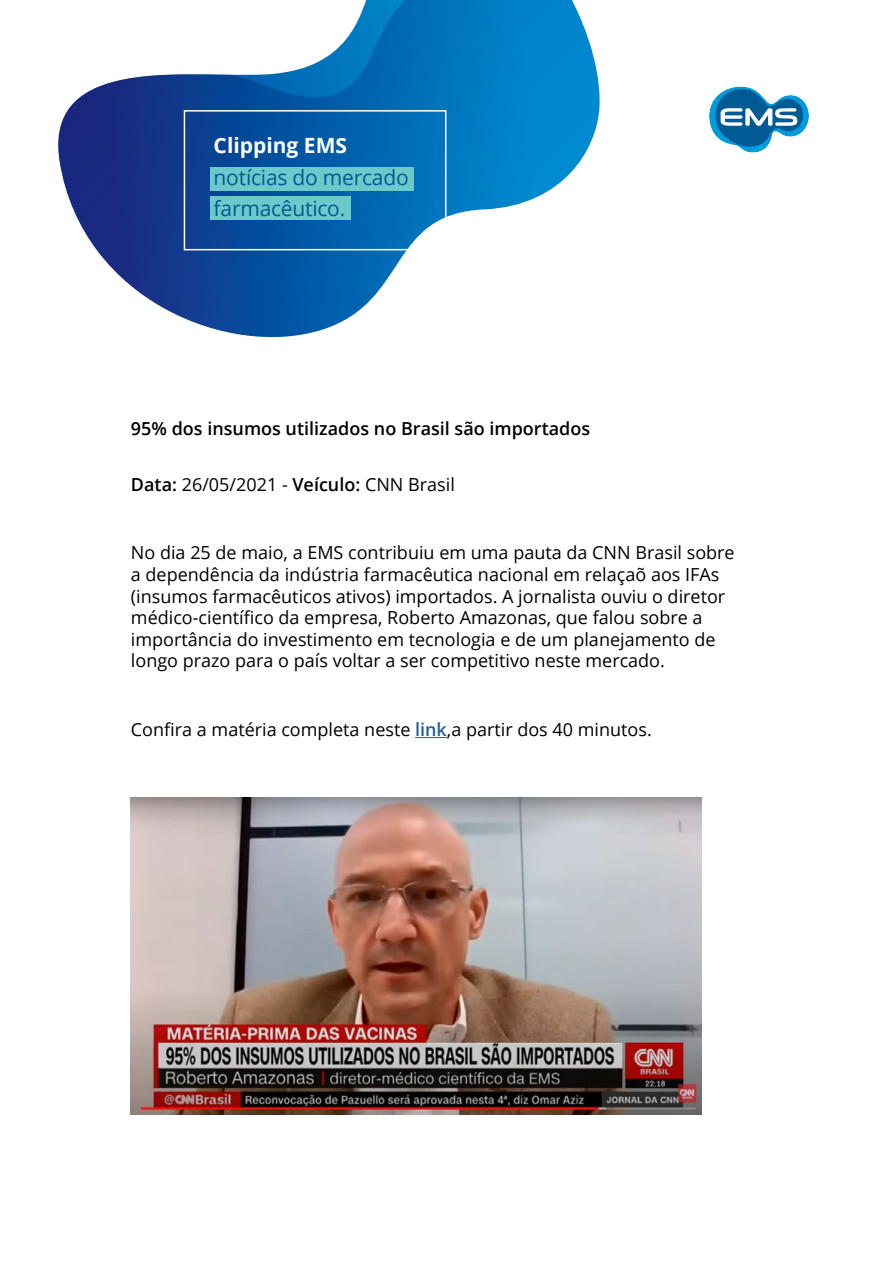
<style>
.page{position:relative;width:893px;height:1263px;background:#fff}
.page>*{position:absolute;margin:0;border:0;box-sizing:border-box;transform-origin:0 0}
.t1{font:21px/31.5px "Open Sans";letter-spacing:-.01em;color:#005a93}
.t2{font:700 21px "Open Sans";color:#fff}
.t3{font:18px/21.6px "Open Sans";color:#000}
.t4{font:600 18px "Open Sans";color:#000}
.s1{font-weight:600}
.s2{font-weight:600;color:#215e9e}
</style>
<div class="page">
<svg style="left:58px;top:0;width:542px;height:338px"></svg>
<hr style="left:415px;top:737px;width:32px;height:1px;background:#215e9e">
<div style="left:184px;top:110px;width:262px;height:140px;border:2px solid #fff"></div>
<div style="left:210px;top:196px;width:140px;height:23px;background:#6cc9c9"></div>
<div style="left:210px;top:167px;width:203px;height:23px;background:#6cc9c9"></div>
<svg style="left:709px;top:86px;width:100px;height:67px"></svg>
<img style="left:131px;top:797px;width:571px;height:317px">
<p class="t2" style="left:214px;top:131px;width:135px">Clipping EMS</p>
<p class="t1" style="left:214px;top:161px;width:197px">notícias do mercado farmacêutico.</p>
<p class="t4" style="left:131px;top:416px;width:461px">95% dos insumos utilizados no Brasil são importados</p>
<p class="t3" style="left:131px;top:473px;width:325px"><span class="s1">Data:</span> 26/05/2021 - <span class="s1">Veículo:</span> CNN Brasil</p>
<p class="t3" style="left:131px;top:542px;width:605px">No dia 25 de maio, a EMS contribuiu em uma pauta da CNN Brasil sobre a dependência da indústria farmacêutica nacional em relaçaõ aos IFAs (insumos farmacêuticos ativos) importados. A jornalista ouviu o diretor médico-científico da empresa, Roberto Amazonas, que falou sobre a importância do investimento em tecnologia e de um planejamento de longo prazo para o país voltar a ser competitivo neste mercado.</p>
<p class="t3" style="left:131px;top:718px;width:522px">Confira a matéria completa neste <span class="s2">link</span>,a partir dos 40 minutos.</p>
</div>
